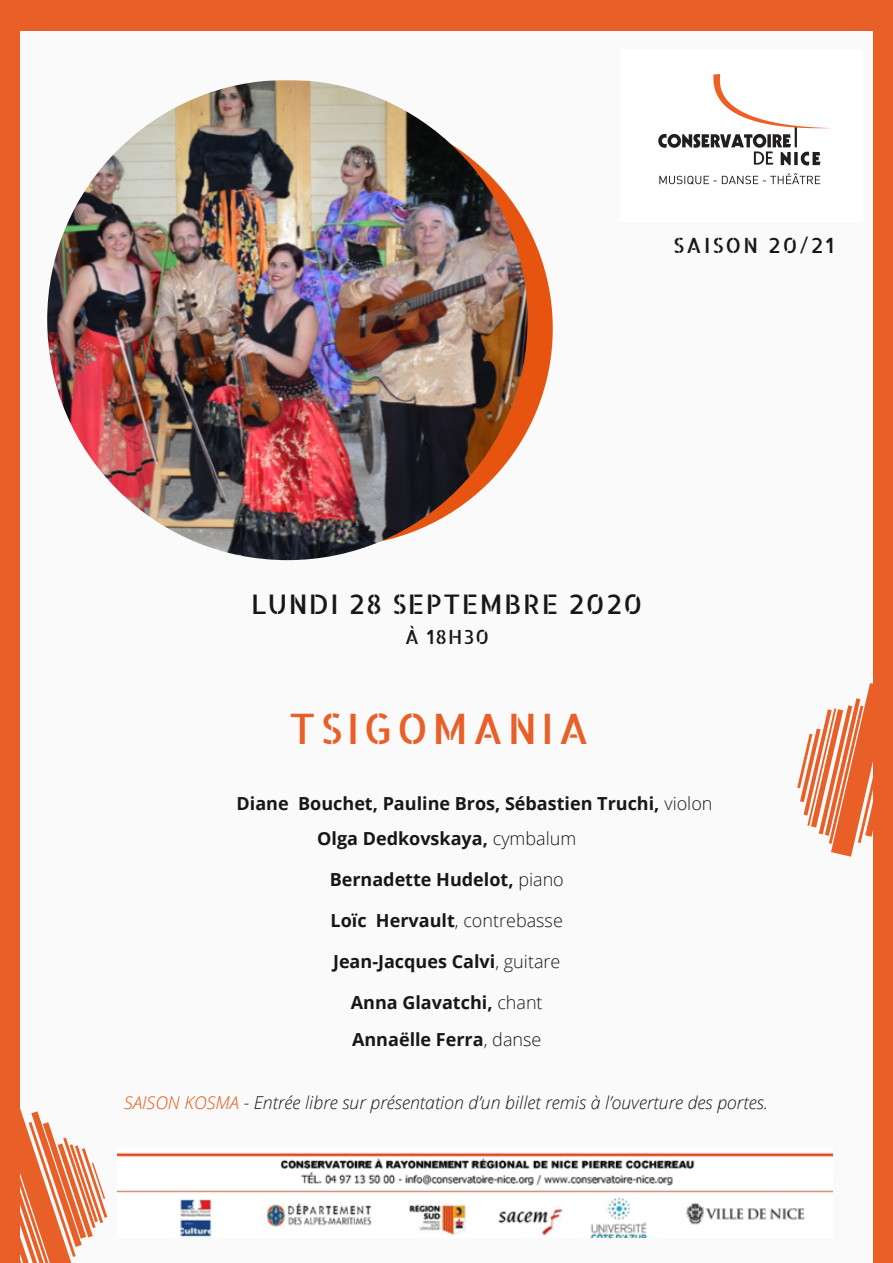
<style>
.page{position:relative;width:893px;height:1263px;background:#e85f28}
.page>*{position:absolute;margin:0;border:0;box-sizing:border-box;transform-origin:0 0}
.t1{font:42px "Allerta Stencil";letter-spacing:.1em;color:#e85f28}
.t2{font:27px "Allerta Stencil";letter-spacing:.05em;color:#171717}
.t3{font:21px "Allerta Stencil";letter-spacing:.1em;color:#171717}
.t4{font:19.5px "Allerta Stencil";letter-spacing:.05em;color:#171717}
.t5{font:700 18px/35px "Open Sans";color:#171717}
.t6{font:italic 300 17.7px "Open Sans";color:#171717}
.s1{font-weight:300}
.s2{color:#e65410}
</style>
<div class="page">
<div style="left:21px;top:31px;width:852px;height:1232px;background:#fafafa"></div>
<svg style="left:126px;top:111px;width:427px;height:435px"></svg>
<img style="left:658px;top:74px;width:172px;height:111px">
<img style="left:47px;top:80px;width:480px;height:480px;border-radius:50%">
<svg style="left:20px;top:1108px;width:87px;height:155px"></svg>
<svg style="left:797px;top:683px;width:76px;height:174px"></svg>
<img style="left:117px;top:1152px;width:715px;height:85px">
<p class="t3" style="left:673px;top:231px;width:163px">SAISON 20/21</p>
<h2 class="t2" style="left:251px;top:586px;width:393px">LUNDI 28 SEPTEMBRE 2020</h2>
<p class="t4" style="left:405px;top:623px;width:85px">À 18H30</p>
<h1 class="t1" style="left:289px;top:700px;width:302px">TSIGOMANIA</h1>
<p class="t5" style="left:317px;top:786px;width:397px;text-indent:-81px">Diane Bouchet, Pauline Bros, Sébastien Truchi, <span class="s1">violon<br></span>Olga Dedkovskaya, <span class="s1">cymbalum</span></p>
<p class="t5" style="left:330px;top:861px;width:236px">Bernadette Hudelot, <span class="s1">piano</span></p>
<p class="t5" style="left:330px;top:903px;width:234px">Loïc Hervault<span class="s1">, contrebasse</span></p>
<p class="t5" style="left:333px;top:943px;width:229px">Jean-Jacques Calvi<span class="s1">, guitare</span></p>
<p class="t5" style="left:351px;top:983px;width:193px;line-height:37.3px">Anna Glavatchi, <span class="s1">chant<br></span>Annaëlle Ferra<span class="s1">, danse</span></p>
<p class="t6" style="left:124px;top:1090px;width:645px"><span class="s2">SAISON KOSMA</span> - Entrée libre sur présentation d’un billet remis à l’ouverture des portes.</p>
</div>
